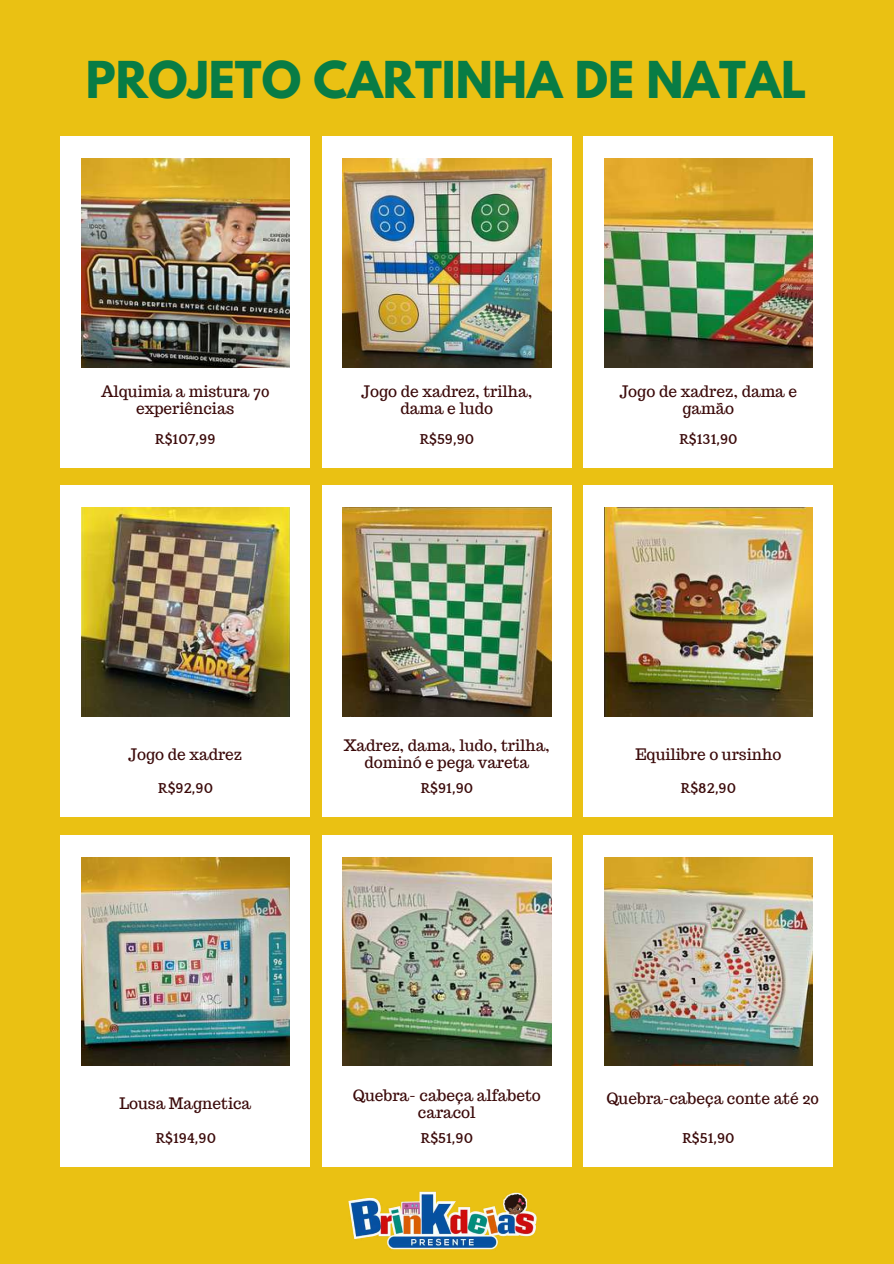
<style>
.page{position:relative;width:894px;height:1264px;background:#fff}
.page>*{position:absolute;margin:0;border:0;box-sizing:border-box;transform-origin:0 0}
.t1{font:700 45px "League Spartan";color:#087c45}
.t2{font:15.45px/17.2px "Trocchi";color:#3b0a0a;text-align:center}
.t3{font:700 14.7px "Quattrocento";color:#3b0a0a}
</style>
<div class="page">
<div style="left:0;top:0;width:893px;height:1263px;background:#eac113"></div>
<div style="left:61px;top:136px;width:249px;height:331px;background:#fff"></div>
<img style="left:81px;top:158px;width:208px;height:209px">
<div style="left:322px;top:136px;width:249px;height:331px;background:#fff"></div>
<img style="left:342px;top:158px;width:209px;height:209px">
<div style="left:583px;top:136px;width:249px;height:331px;background:#fff"></div>
<img style="left:604px;top:158px;width:208px;height:209px">
<div style="left:61px;top:485px;width:249px;height:331px;background:#fff"></div>
<img style="left:81px;top:508px;width:208px;height:208px">
<div style="left:322px;top:485px;width:249px;height:331px;background:#fff"></div>
<img style="left:342px;top:508px;width:209px;height:208px">
<div style="left:583px;top:485px;width:249px;height:331px;background:#fff"></div>
<img style="left:604px;top:508px;width:208px;height:208px">
<div style="left:61px;top:835px;width:249px;height:331px;background:#fff"></div>
<img style="left:81px;top:857px;width:208px;height:208px">
<div style="left:322px;top:835px;width:249px;height:331px;background:#fff"></div>
<img style="left:342px;top:857px;width:209px;height:208px">
<div style="left:583px;top:835px;width:249px;height:331px;background:#fff"></div>
<img style="left:604px;top:857px;width:208px;height:208px">
<img style="left:348px;top:1191px;width:189px;height:59px">
<h1 class="t1" style="left:86px;top:57px;width:722px">PROJETO CARTINHA DE NATAL</h1>
<p class="t2" style="left:101px;top:382px;width:170px">Alquimia a mistura 70 experiências</p>
<p class="t3" style="left:155px;top:431px;width:62px">R$107,99</p>
<p class="t2" style="left:361px;top:382px;width:172px">Jogo de xadrez, trilha, dama e ludo</p>
<p class="t3" style="left:419px;top:431px;width:56px">R$59,90</p>
<p class="t2" style="left:619px;top:382px;width:179px">Jogo de xadrez, dama e gamão</p>
<p class="t3" style="left:679px;top:431px;width:60px">R$131,90</p>
<p class="t2" style="left:128px;top:745px;width:115px">Jogo de xadrez</p>
<p class="t2" style="left:343px;top:736px;width:208px">Xadrez, dama, ludo, trilha, dominó e pega vareta</p>
<p class="t3" style="left:420px;top:780px;width:54px">R$91,90</p>
<p class="t3" style="left:158px;top:780px;width:57px">R$92,90</p>
<p class="t2" style="left:635px;top:745px;width:147px">Equilibre o ursinho</p>
<p class="t3" style="left:680px;top:780px;width:57px">R$82,90</p>
<p class="t2" style="left:119px;top:1094px;width:133px">Lousa Magnetica</p>
<p class="t2" style="left:353px;top:1086px;width:189px">Quebra- cabeça alfabeto caracol</p>
<p class="t3" style="left:420px;top:1130px;width:54px">R$51,90</p>
<p class="t3" style="left:155px;top:1130px;width:62px">R$194,90</p>
<p class="t2" style="left:606px;top:1089px;width:214px">Quebra-cabeça conte até 20</p>
<p class="t3" style="left:682px;top:1130px;width:54px">R$51,90</p>
</div>
